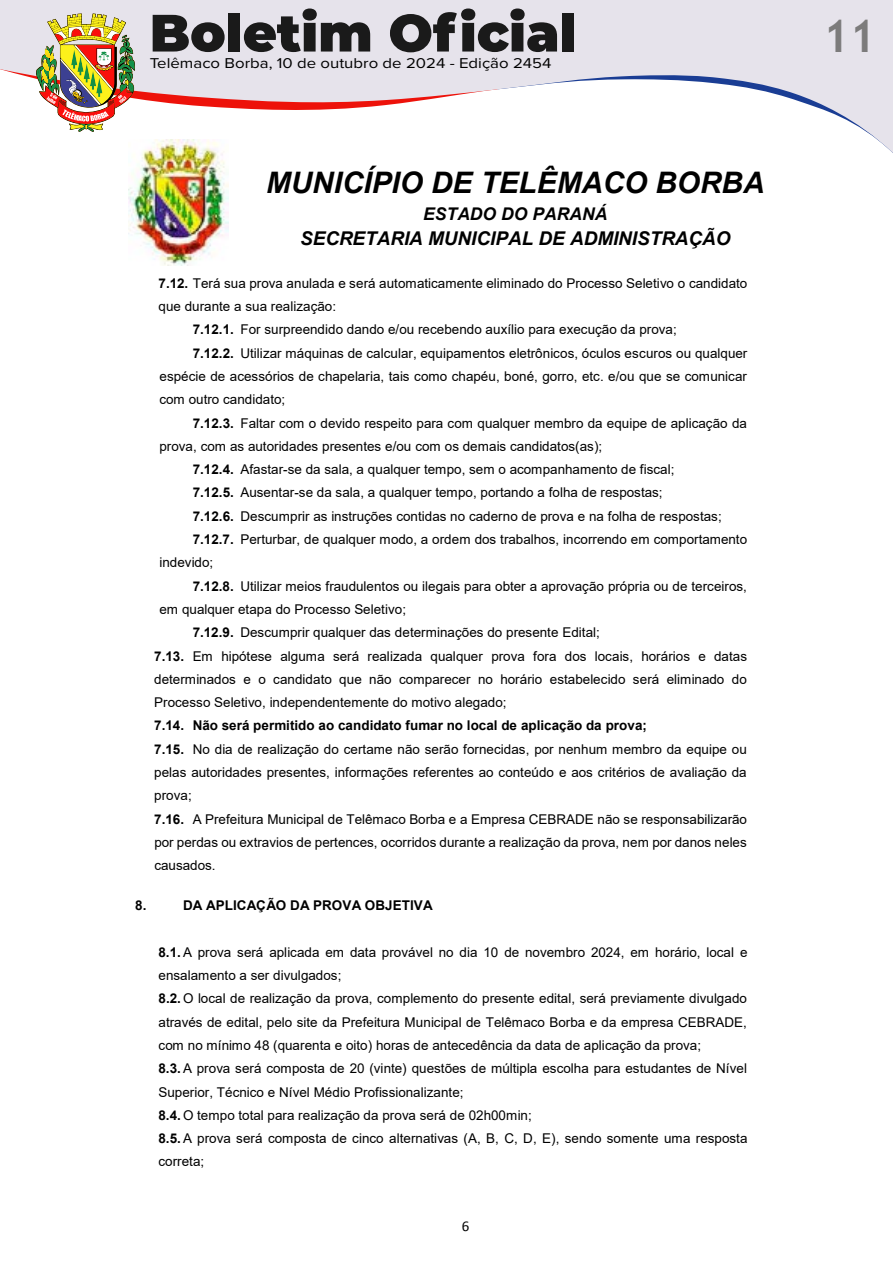
<style>
.page{position:relative;width:893px;height:1263px;background:#fff}
.page>*{position:absolute;margin:0;border:0;box-sizing:border-box;transform-origin:0 0}
.t1{font:700 45px "Trebuchet MS";color:#7c7b7b}
.t2{font:italic 700 29.7px "Arial";color:#000}
.t3{font:italic 700 18.9px "Arial";letter-spacing:-.005em;color:#000}
.t4{font:italic 700 17.55px "Arial";color:#000}
.t5{font:14.85px "Calibri";color:#000}
.t6{font:14.7px "Proxima Nova";color:#000;scale:1.14 1}
.t7{font:13.5px/23.2px "Arial";color:#000}
.t8{font:700 13.5px "Arial";letter-spacing:.005em;color:#000}
.s1{font-weight:700}
</style>
<div class="page">
<div style="left:0;top:0;width:893px;height:9px;background:#e6e3eb"></div>
<svg style="left:0;top:9px;width:893px;height:144px"></svg>
<img style="left:129px;top:140px;width:99px;height:125px">
<p class="t6" style="left:150px;top:53px;width:354px">Telêmaco Borba, 10 de outubro de 2024 - Edição 2454</p>
<h2 class="t2" style="left:266px;top:162px;width:500px">MUNICÍPIO DE TELÊMACO BORBA</h2>
<p class="t4" style="left:423px;top:202px;width:186px">ESTADO DO PARANÁ</p>
<h3 class="t3" style="left:300px;top:225px;width:432px">SECRETARIA MUNICIPAL DE ADMINISTRAÇÃO</h3>
<p class="t7" style="left:159px;top:271px;width:590px"><span class="s1">7.12.</span> Terá sua prova anulada e será automaticamente eliminado do Processo Seletivo o candidato</p>
<p class="t7" style="left:159px;top:295px;width:179px">que durante a sua realização:</p>
<p class="t7" style="left:193px;top:318px;width:486px"><span class="s1">7.12.1.</span> For surpreendido dando e/ou recebendo auxílio para execução da prova;</p>
<p class="t7" style="left:193px;top:341px;width:556px"><span class="s1">7.12.2.</span> Utilizar máquinas de calcular, equipamentos eletrônicos, óculos escuros ou qualquer</p>
<p class="t7" style="left:160px;top:364px;width:589px">espécie de acessórios de chapelaria, tais como chapéu, boné, gorro, etc. e/ou que se comunicar</p>
<p class="t7" style="left:160px;top:388px;width:127px">com outro candidato;</p>
<p class="t7" style="left:193px;top:411px;width:556px"><span class="s1">7.12.3.</span> Faltar com o devido respeito para com qualquer membro da equipe de aplicação da</p>
<p class="t7" style="left:160px;top:434px;width:444px">prova, com as autoridades presentes e/ou com os demais candidatos(as);</p>
<p class="t7" style="left:193px;top:458px;width:483px"><span class="s1">7.12.4.</span> Afastar-se da sala, a qualquer tempo, sem o acompanhamento de fiscal;</p>
<p class="t7" style="left:193px;top:481px;width:471px"><span class="s1">7.12.5.</span> Ausentar-se da sala, a qualquer tempo, portando a folha de respostas;</p>
<p class="t7" style="left:193px;top:504px;width:530px"><span class="s1">7.12.6.</span> Descumprir as instruções contidas no caderno de prova e na folha de respostas;</p>
<p class="t7" style="left:193px;top:527px;width:556px"><span class="s1">7.12.7.</span> Perturbar, de qualquer modo, a ordem dos trabalhos, incorrendo em comportamento</p>
<p class="t7" style="left:159px;top:551px;width:55px">indevido;</p>
<p class="t7" style="left:193px;top:574px;width:556px"><span class="s1">7.12.8.</span> Utilizar meios fraudulentos ou ilegais para obter a aprovação própria ou de terceiros,</p>
<p class="t7" style="left:159px;top:597px;width:248px">em qualquer etapa do Processo Seletivo;</p>
<p class="t7" style="left:193px;top:621px;width:409px"><span class="s1">7.12.9.</span> Descumprir qualquer das determinações do presente Edital;</p>
<p class="t7" style="left:154px;top:644px;width:594px"><span class="s1">7.13.</span> Em hipótese alguma será realizada qualquer prova fora dos locais, horários e datas</p>
<p class="t7" style="left:154px;top:667px;width:594px">determinados e o candidato que não comparecer no horário estabelecido será eliminado do</p>
<p class="t7" style="left:154px;top:691px;width:354px">Processo Seletivo, independentemente do motivo alegado;</p>
<p class="t7" style="left:154px;top:714px;width:594px"><span class="s1">7.14. Não será permitido ao candidato fumar no local de aplicação da prova;<br>7.15.</span> No dia de realização do certame não serão fornecidas, por nenhum membro da equipe ou pelas autoridades presentes, informações referentes ao conteúdo e aos critérios de avaliação da prova;<br><span class="s1">7.16.</span> A Prefeitura Municipal de Telêmaco Borba e a Empresa CEBRADE não se responsabilizarão por perdas ou extravios de pertences, ocorridos durante a realização da prova, nem por danos neles causados.</p>
<p class="t8" style="left:135px;top:896px;width:13px">8.</p>
<p class="t8" style="left:183px;top:896px;width:251px">DA APLICAÇÃO DA PROVA OBJETIVA</p>
<p class="t7" style="left:159px;top:940px;width:590px"><span class="s1">8.1.</span> A prova será aplicada em data provável no dia 10 de novembro 2024, em horário, local e ensalamento a ser divulgados;<br><span class="s1">8.2.</span> O local de realização da prova, complemento do presente edital, será previamente divulgado através de edital, pelo site da Prefeitura Municipal de Telêmaco Borba e da empresa CEBRADE, com no mínimo 48 (quarenta e oito) horas de antecedência da data de aplicação da prova;<br><span class="s1">8.3.</span> A prova será composta de 20 (vinte) questões de múltipla escolha para estudantes de Nível Superior, Técnico e Nível Médio Profissionalizante;<br><span class="s1">8.4.</span> O tempo total para realização da prova será de 02h00min;<br><span class="s1">8.5.</span> A prova será composta de cinco alternativas (A, B, C, D, E), sendo somente uma resposta correta;</p>
<p class="t5" style="left:462px;top:1215px;width:9px">6</p>
<h1 class="t1" style="left:823px;top:8px;width:54px">11</h1>
</div>
